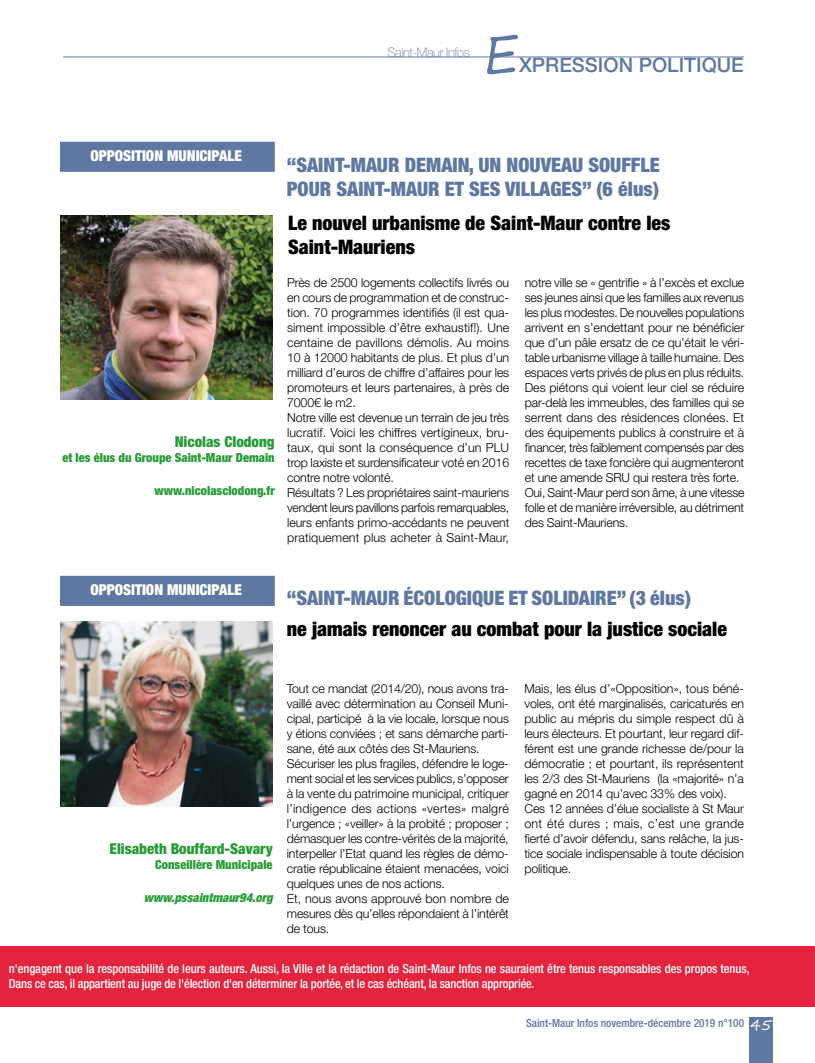
<style>
.page{position:relative;width:815px;height:1063px;background:#fff}
.page>*{position:absolute;margin:0;border:0;box-sizing:border-box;transform-origin:0 0}
.t1{font:52.5px "Segoe Print";color:#5f78a3}
.t2{font:900 condensed 20px/24px "Helvetica Neue LT Std";color:#5f78a3}
.t3{font:900 condensed 20px/24px "Helvetica Neue LT Std";color:#000}
.t4{font:500 20px "Helvetica Neue LT Std";color:#5f78a3}
.t5{font:900 condensed 15px "Helvetica Neue LT Std";color:#fff}
.t6{font:900 condensed 15px "Helvetica Neue LT Std";color:#289c38}
.t7{font:15px "Segoe Print";color:#fff}
.t8{font:100 13.12px "Helvetica Neue LT Std";letter-spacing:-.03em;color:#5f78a3}
.t9{font:300 12.5px/15px "Helvetica Neue LT Std";letter-spacing:-.01em;color:#000}
.t10{font:500 condensed 12.5px/15px "Helvetica Neue LT Std";letter-spacing:-.005em;color:#fff}
.t11{font:900 condensed 12.5px "Helvetica Neue LT Std";color:#289c38}
.t12{font:italic 900 condensed 12.5px "Helvetica Neue LT Std";color:#289c38}
.t13{font:500 condensed 11.25px "Helvetica Neue LT Std";color:#5f78a3}
</style>
<div class="page">
<div style="left:749px;top:1017px;width:23px;height:46px;background:#5f78a3"></div>
<hr style="left:63px;top:57px;width:681px;height:1px;background:#5f78a3">
<div style="left:60px;top:142px;width:215px;height:30px;background:#5f78a3;border:1px solid #5f78a3"></div>
<div style="left:60px;top:576px;width:215px;height:30px;background:#5f78a3"></div>
<img style="left:60px;top:216px;width:213px;height:184px">
<img style="left:60px;top:622px;width:213px;height:184px">
<div style="left:0;top:946px;width:815px;height:60px;background:#e4233d"></div>
<p class="t8" style="left:387px;top:44px;width:84px">Saint-Maur Infos</p>
<h1 class="t1" style="left:483px;top:7px;width:37px">E</h1>
<h2 class="t4" style="left:519px;top:53px;width:226px">XPRESSION POLITIQUE</h2>
<p class="t5" style="left:90px;top:147px;width:153px">OPPOSITION MUNICIPALE</p>
<p class="t6" style="left:175px;top:433px;width:102px">Nicolas Clodong</p>
<p class="t11" style="left:62px;top:450px;width:214px">et les élus du Groupe Saint-Maur Demain</p>
<p class="t11" style="left:155px;top:483px;width:122px">www.nicolasclodong.fr</p>
<h2 class="t2" style="left:287px;top:153px;width:374px">“SAINT-MAUR DEMAIN, UN NOUVEAU SOUFFLE<br>POUR SAINT-MAUR ET SES VILLAGES” (6 élus)</h2>
<h2 class="t3" style="left:288px;top:211px;width:384px">Le nouvel urbanisme de Saint-Maur contre les<br>Saint-Mauriens</h2>
<p class="t9" style="left:287px;top:275px;width:224px">Près de 2500 logements collectifs livrés ou en cours de programmation et de construc&shy;tion. 70 programmes identifiés (il est qua&shy;siment impossible d’être exhaustif!). Une centaine de pavillons démolis. Au moins 10 à 12000 habitants de plus. Et plus d’un milliard d’euros de chiffre d’affaires pour les promoteurs et leurs partenaires, à près de 7000€ le m2.<br>Notre ville est devenue un terrain de jeu très lucratif. Voici les chiffres vertigineux, bru&shy;taux, qui sont la conséquence d’un PLU trop laxiste et surdensificateur voté en 2016 contre notre volonté.<br>Résultats ? Les propriétaires saint-mauriens vendent leurs pavillons parfois remarquables, leurs enfants primo-accédants ne peuvent pratiquement plus acheter à Saint-Maur,</p>
<p class="t9" style="left:525px;top:275px;width:221px">notre ville se « gentrifie » à l’excès et exclue ses jeunes ainsi que les familles aux revenus les plus modestes. De nouvelles populations arrivent en s’endettant pour ne bénéficier que d’un pâle ersatz de ce qu’était le véri&shy;table urbanisme village à taille humaine. Des espaces verts privés de plus en plus réduits.<br>Des piétons qui voient leur ciel se réduire par-delà les immeubles, des familles qui se serrent dans des résidences clonées. Et des équipements publics à construire et à financer, très faiblement compensés par des recettes de taxe foncière qui augmenteront et une amende SRU qui restera très forte.<br>Oui, Saint-Maur perd son âme, à une vitesse folle et de manière irréversible, au détriment des Saint-Mauriens.</p>
<p class="t5" style="left:90px;top:581px;width:153px">OPPOSITION MUNICIPALE</p>
<h2 class="t2" style="left:287px;top:586px;width:406px">“SAINT-MAUR ÉCOLOGIQUE ET SOLIDAIRE” (3 élus)</h2>
<h2 class="t3" style="left:287px;top:617px;width:442px">ne jamais renoncer au combat pour la justice sociale</h2>
<p class="t6" style="left:110px;top:840px;width:165px">Elisabeth Bouffard-Savary</p>
<p class="t11" style="left:155px;top:857px;width:119px">Conseillère Municipale</p>
<p class="t12" style="left:144px;top:890px;width:130px">www.pssaintmaur94.org</p>
<p class="t9" style="left:287px;top:681px;width:224px">Tout ce mandat (2014/20), nous avons tra&shy;vaillé avec détermination au Conseil Muni&shy;cipal, participé à la vie locale, lorsque nous y étions conviées ; et sans démarche parti&shy;sane, été aux côtés des St-Mauriens.<br>Sécuriser les plus fragiles, défendre le loge&shy;ment social et les services publics, s’opposer à la vente du patrimoine municipal, critiquer l’indigence des actions «vertes» malgré l’urgence ; «veiller» à la probité ; proposer ; démasquer les contre-vérités de la majorité, interpeller l’Etat quand les règles de démo&shy;cratie républicaine étaient menacées, voici quelques unes de nos actions.<br>Et, nous avons approuvé bon nombre de mesures dès qu’elles répondaient à l’intérêt de tous.</p>
<p class="t9" style="left:524px;top:681px;width:221px">Mais, les élus d’«Opposition», tous béné&shy;voles, ont été marginalisés, caricaturés en public au mépris du simple respect dû à leurs électeurs. Et pourtant, leur regard dif&shy;férent est une grande richesse de/pour la démocratie ; et pourtant, ils représentent les 2/3 des St-Mauriens (la «majorité» n’a gagné en 2014 qu’avec 33% des voix).<br>Ces 12 années d’élue socialiste à St Maur ont été dures ; mais, c’est une grande fierté d’avoir défendu, sans relâche, la jus&shy;tice sociale indispensable à toute décision politique.</p>
<p class="t10" style="left:9px;top:961px;width:742px">n'engagent que la responsabilité de leurs auteurs. Aussi, la Ville et la rédaction de Saint-Maur Infos ne sauraient être tenus responsables des propos tenus,<br>Dans ce cas, il appartient au juge de l'élection d'en déterminer la portée, et le cas échéant, la sanction appropriée.</p>
<p class="t13" style="left:526px;top:1016px;width:220px">Saint-Maur Infos novembre-décembre 2019 n°100</p>
<p class="t7" style="left:750px;top:1011px;width:23px">45</p>
</div>
